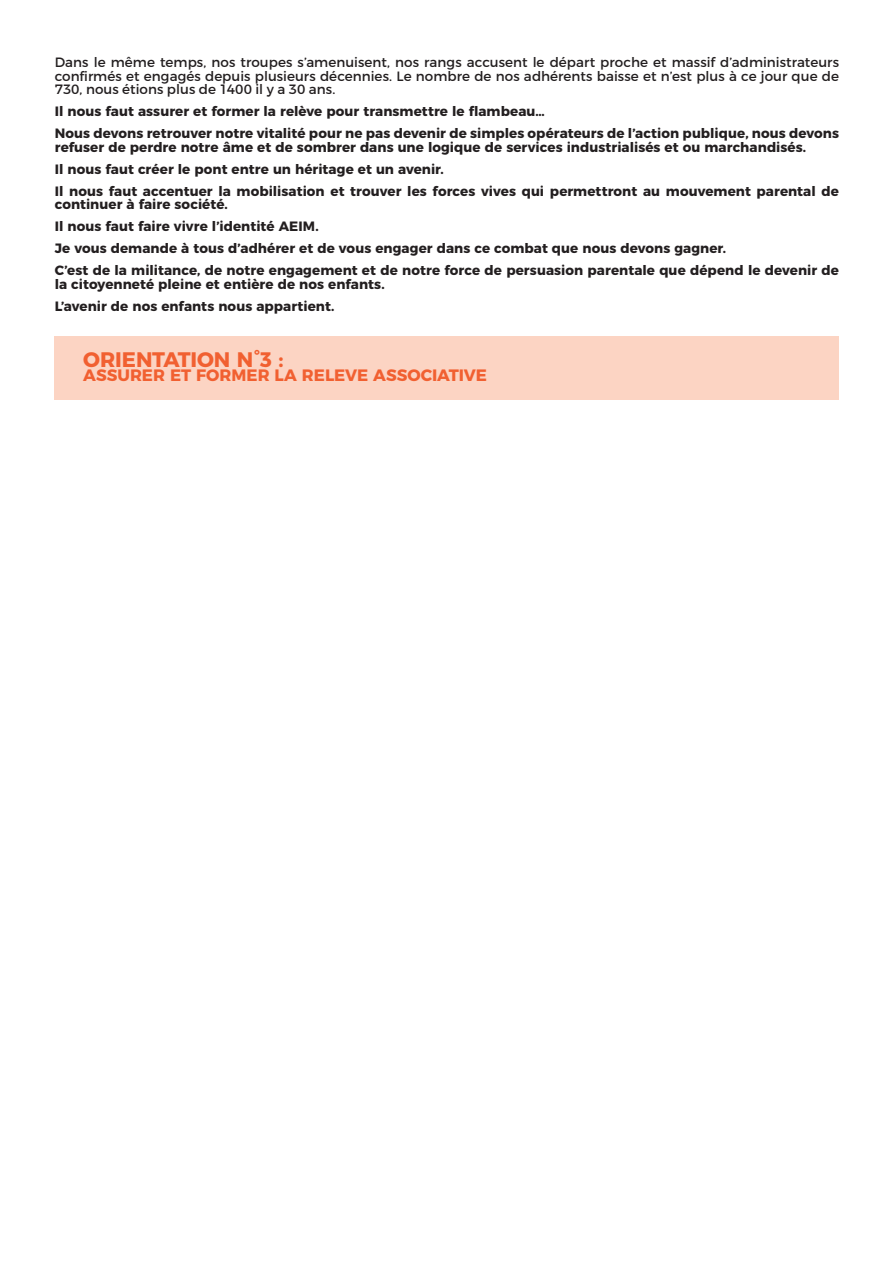
<style>
.page{position:relative;width:893px;height:1263px;background:#fff}
.page>*{position:absolute;margin:0;border:0;box-sizing:border-box;transform-origin:0 0}
.t1{font:700 21px "Montserrat";letter-spacing:-.005em;color:#f16031}
.t2{font:700 16.5px "Montserrat";color:#f16031}
.t3{font:700 13.5px/13.5px "Montserrat";letter-spacing:.005em;color:#231f20}
.t4{font:13.5px/13.5px "Montserrat";letter-spacing:.005em;color:#231f20;text-align:justify}
</style>
<div class="page">
<div style="left:54px;top:336px;width:784px;height:64px;background:#fcd4c3"></div>
<p class="t4" style="left:55px;top:56px;width:786px">Dans le même temps, nos troupes s’amenuisent, nos rangs accusent le départ proche et massif d’administrateurs confirmés et engagés depuis plusieurs décennies. Le nombre de nos adhérents baisse et n’est plus à ce jour que de 730, nous étions plus de 1400 il y a 30 ans.</p>
<p class="t3" style="left:55px;top:104px;width:492px">Il nous faut assurer et former la relève pour transmettre le flambeau…</p>
<p class="t3" style="left:55px;top:126px;width:786px">Nous devons retrouver notre vitalité pour ne pas devenir de simples opérateurs de l’action publique, nous devons refuser de perdre notre âme et de sombrer dans une logique de services industrialisés et ou marchandisés.</p>
<p class="t3" style="left:55px;top:161px;width:390px">Il nous faut créer le pont entre un héritage et un avenir.</p>
<p class="t3" style="left:55px;top:183px;width:786px">Il nous faut accentuer la mobilisation et trouver les forces vives qui permettront au mouvement parental de continuer à faire société.</p>
<p class="t3" style="left:55px;top:219px;width:266px">Il nous faut faire vivre l’identité AEIM.</p>
<p class="t3" style="left:55px;top:241px;width:673px">Je vous demande à tous d’adhérer et de vous engager dans ce combat que nous devons gagner.</p>
<p class="t3" style="left:55px;top:263px;width:786px">C’est de la militance, de notre engagement et de notre force de persuasion parentale que dépend le devenir de la citoyenneté pleine et entière de nos enfants.</p>
<p class="t3" style="left:55px;top:298px;width:281px">L’avenir de nos enfants nous appartient.</p>
<p class="t1" style="left:83px;top:343px;width:202px">ORIENTATION N°3 :</p>
<p class="t2" style="left:83px;top:361px;width:405px">ASSURER ET FORMER LA RELEVE ASSOCIATIVE</p>
</div>
